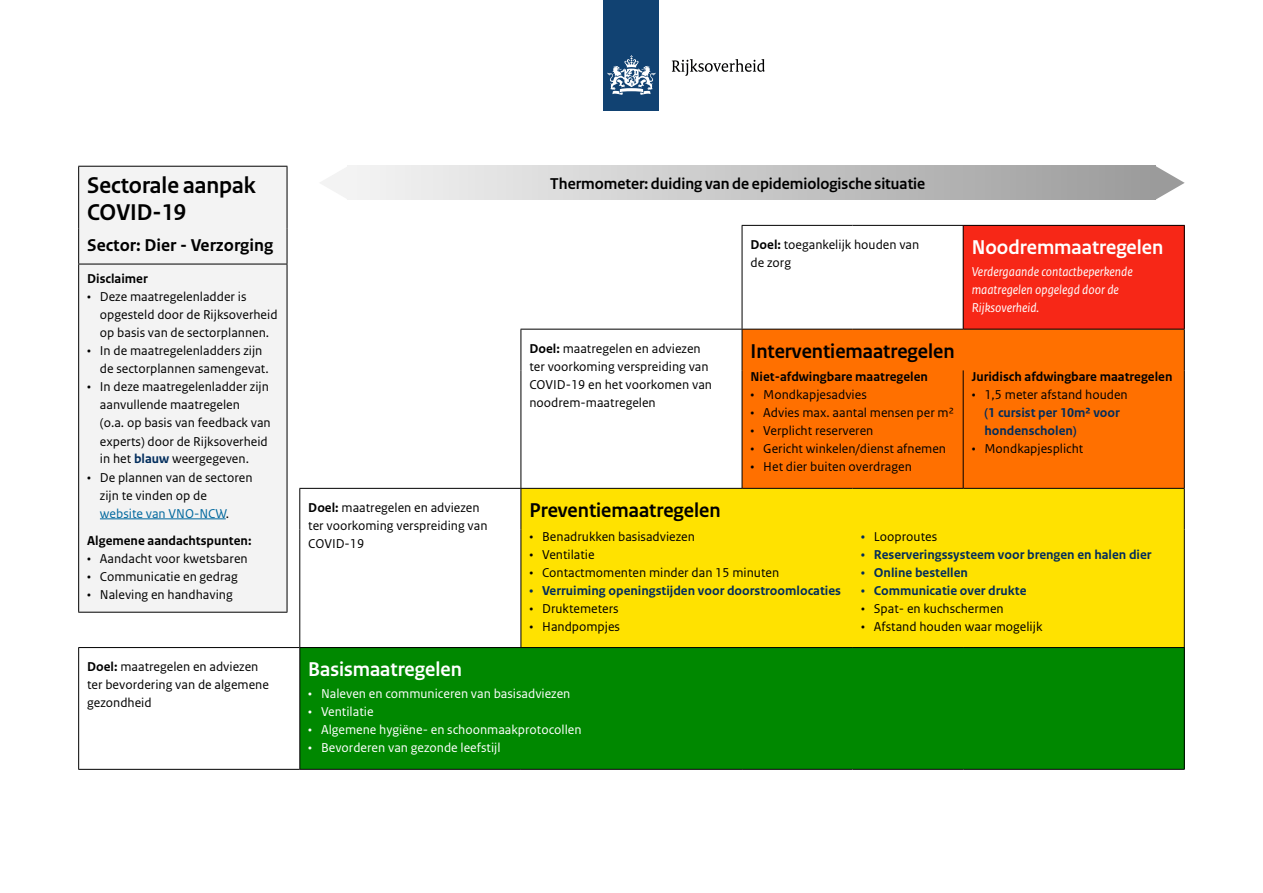
<style>
.page{position:relative;width:1263px;height:893px;background:#fff}
.page>*{position:absolute;margin:0;border:0;box-sizing:border-box;transform-origin:0 0}
.H1_Tabel_Titel{font:700 24px/27px "Rijksoverheid Sans Heading";color:#000}
.H3_Tabel_Kop{font:700 21px "Rijksoverheid Sans Heading";color:#000}
.H3_Tabel_Kop-2{font:700 21px "Rijksoverheid Sans Heading";color:#fff}
.H2_Tabel_Tussenkop{font:700 18px "Rijksoverheid Sans Text";color:#000}
.H2_Tabel_subtitel{font:700 16.5px "Rijksoverheid Sans Heading";color:#000}
.P_Tabel_Broodtekst{font:13.5px/18px "Rijksoverheid Sans Text";color:#000}
.t1{font:700 13.5px/18px "Rijksoverheid Sans Text";color:#002c5c}
.t2{font:13.5px "Rijksoverheid Sans Text";color:#fff}
.P_Tabel_Broodtekst-2{font:italic 13.5px/18px "Rijksoverheid Sans Text";color:#fff}
.H4_Tabel_Tussenkop{font:700 13.5px "Rijksoverheid Sans Text";color:#000}
.H3_Tussenkop{font:700 13.5px "Rijksoverheid Sans Text";color:#000}
.s1{font-weight:700;color:#002c5c}
.s2{color:#00689e}
.s3{font-weight:700}
.s4{font-weight:400;color:#000}
</style>
<div class="page">
<div style="left:347px;top:166px;width:808px;height:34px;background:linear-gradient(to right,#f4f4f4,#9b9b9b)"></div>
<svg style="left:1155px;top:166px;width:30px;height:34px"></svg>
<svg style="left:320px;top:166px;width:28px;height:34px"></svg>
<svg style="left:79px;top:225px;width:884px;height:544px"></svg>
<div style="left:963px;top:225px;width:221px;height:104px;background:#f72717"></div>
<div style="left:743px;top:330px;width:441px;height:158px;background:#ff7000"></div>
<div style="left:521px;top:489px;width:663px;height:158px;background:#ffe200"></div>
<div style="left:300px;top:648px;width:884px;height:121px;background:#080"></div>
<hr style="left:742px;top:226px;width:1px;height:103px;background:#000">
<hr style="left:963px;top:226px;width:1px;height:103px;background:#000">
<hr style="left:1184px;top:226px;width:1px;height:103px;background:#000">
<hr style="left:520px;top:329px;width:1px;height:41px;background:#000">
<hr style="left:742px;top:329px;width:111px;height:1px;background:#000">
<hr style="left:742px;top:329px;width:1px;height:41px;background:#000">
<hr style="left:853px;top:329px;width:110px;height:1px;background:#000">
<hr style="left:963px;top:329px;width:222px;height:1px;background:#000">
<hr style="left:1184px;top:329px;width:1px;height:41px;background:#000">
<hr style="left:520px;top:370px;width:1px;height:118px;background:#000">
<hr style="left:742px;top:370px;width:1px;height:118px;background:#000">
<hr style="left:1184px;top:370px;width:1px;height:118px;background:#000">
<hr style="left:299px;top:489px;width:1px;height:41px;background:#000">
<hr style="left:521px;top:488px;width:221px;height:1px;background:#000">
<hr style="left:520px;top:489px;width:1px;height:41px;background:#000">
<hr style="left:742px;top:488px;width:111px;height:1px;background:#000">
<hr style="left:853px;top:488px;width:110px;height:1px;background:#000">
<hr style="left:963px;top:488px;width:222px;height:1px;background:#000">
<hr style="left:1184px;top:489px;width:1px;height:41px;background:#000">
<hr style="left:299px;top:530px;width:1px;height:117px;background:#000">
<hr style="left:520px;top:530px;width:1px;height:117px;background:#000">
<hr style="left:1184px;top:530px;width:1px;height:117px;background:#000">
<hr style="left:78px;top:647px;width:222px;height:1px;background:#000">
<hr style="left:78px;top:648px;width:1px;height:121px;background:#000">
<hr style="left:300px;top:647px;width:221px;height:1px;background:#000">
<hr style="left:299px;top:648px;width:1px;height:121px;background:#000">
<hr style="left:521px;top:647px;width:221px;height:1px;background:#000">
<hr style="left:742px;top:647px;width:111px;height:1px;background:#000">
<hr style="left:853px;top:647px;width:110px;height:1px;background:#000">
<hr style="left:963px;top:647px;width:222px;height:1px;background:#000">
<hr style="left:1184px;top:648px;width:1px;height:121px;background:#000">
<hr style="left:78px;top:769px;width:222px;height:1px;background:#000">
<hr style="left:300px;top:769px;width:221px;height:1px;background:#000">
<hr style="left:521px;top:769px;width:221px;height:1px;background:#000">
<hr style="left:742px;top:769px;width:111px;height:1px;background:#000">
<hr style="left:853px;top:769px;width:110px;height:1px;background:#000">
<hr style="left:963px;top:769px;width:222px;height:1px;background:#000">
<hr style="left:299px;top:488px;width:222px;height:1px;background:#000">
<hr style="left:520px;top:329px;width:222px;height:1px;background:#000">
<hr style="left:742px;top:225px;width:111px;height:1px;background:#000">
<hr style="left:853px;top:225px;width:110px;height:1px;background:#000">
<hr style="left:963px;top:225px;width:222px;height:1px;background:#000">
<hr style="left:963px;top:370px;width:1px;height:118px;background:#000">
<div style="left:604px;top:0;width:55px;height:111px;background:#114272"></div>
<svg style="left:607px;top:55px;width:48px;height:40px"></svg>
<svg style="left:672px;top:59px;width:93px;height:17px"></svg>
<div style="left:79px;top:167px;width:208px;height:445px;background:#f3f3f3"></div>
<hr style="left:287px;top:526px;width:1px;height:86px;background:#000">
<hr style="left:78px;top:526px;width:1px;height:86px;background:#000">
<hr style="left:78px;top:612px;width:209px;height:1px;background:#000">
<hr style="left:78px;top:228px;width:1px;height:36px;background:#000">
<hr style="left:287px;top:228px;width:1px;height:36px;background:#000">
<hr style="left:78px;top:264px;width:1px;height:262px;background:#000">
<hr style="left:287px;top:264px;width:1px;height:262px;background:#000">
<hr style="left:78px;top:166px;width:209px;height:1px;background:#000">
<hr style="left:78px;top:167px;width:1px;height:61px;background:#000">
<hr style="left:287px;top:167px;width:1px;height:61px;background:#000">
<hr style="left:78px;top:264px;width:209px;height:1px;background:#000">
<hr style="left:100px;top:518px;width:126px;height:1px;background:#00689e">
<h1 class="H1_Tabel_Titel" style="left:87px;top:172px;width:170px">Sectorale aanpak<br>COVID-19</h1>
<h2 class="H2_Tabel_Tussenkop" style="left:87px;top:235px;width:188px">Sector: Dier - Verzorging</h2>
<h3 class="H3_Tussenkop" style="left:87px;top:271px;width:62px">Disclaimer</h3>
<p class="P_Tabel_Broodtekst" style="left:100px;top:288px;width:179px;text-indent:-13px">• Deze maatregelenladder is opgesteld door de Rijksoverheid op basis van de sectorplannen.</p>
<p class="P_Tabel_Broodtekst" style="left:100px;top:342px;width:170px;text-indent:-13px">• In de maatregelenladders zijn de sectorplannen samengevat.</p>
<p class="P_Tabel_Broodtekst" style="left:100px;top:378px;width:172px;text-indent:-13px">• In deze maatregelenladder zijn aanvullende maatregelen<br>(o.a. op basis van feedback van experts) door de Rijksoverheid in het <span class="s1">blauw</span> weergegeven.</p>
<p class="P_Tabel_Broodtekst" style="left:100px;top:468px;width:154px;text-indent:-13px">• De plannen van de sectoren zijn te vinden op de <span class="s2">website van VNO-NCW</span>.</p>
<h3 class="H3_Tussenkop" style="left:87px;top:533px;width:166px">Algemene aandachtspunten:</h3>
<p class="P_Tabel_Broodtekst" style="left:87px;top:550px;width:162px">• Aandacht voor kwetsbaren</p>
<p class="P_Tabel_Broodtekst" style="left:87px;top:568px;width:152px">• Communicatie en gedrag</p>
<p class="P_Tabel_Broodtekst" style="left:87px;top:586px;width:147px">• Naleving en handhaving</p>
<h2 class="H2_Tabel_subtitel" style="left:550px;top:174px;width:376px">Thermometer: duiding van de epidemiologische situatie</h2>
<p class="P_Tabel_Broodtekst" style="left:750px;top:236px;width:170px"><span class="s3">Doel:</span> toegankelijk houden van de zorg</p>
<h3 class="H3_Tabel_Kop-2" style="left:972px;top:235px;width:193px">Noodremmaatregelen</h3>
<p class="P_Tabel_Broodtekst-2" style="left:972px;top:263px;width:163px">Verdergaande contactbeperkende maatregelen opgelegd door de<br>Rijksoverheid.</p>
<p class="P_Tabel_Broodtekst" style="left:529px;top:340px;width:184px"><span class="s3">Doel:</span> maatregelen en adviezen ter voorkoming verspreiding van<br>COVID-19 en het voorkomen van noodrem-maatregelen</p>
<h3 class="H3_Tabel_Kop" style="left:750px;top:339px;width:206px">Interventiemaatregelen</h3>
<h4 class="H4_Tabel_Tussenkop" style="left:750px;top:369px;width:179px">Niet-afdwingbare maatregelen</h4>
<p class="P_Tabel_Broodtekst" style="left:750px;top:386px;width:118px">• Mondkapjesadvies</p>
<p class="P_Tabel_Broodtekst" style="left:750px;top:404px;width:205px">• Advies max. aantal mensen per m²</p>
<p class="P_Tabel_Broodtekst" style="left:750px;top:422px;width:124px">• Verplicht reserveren</p>
<p class="P_Tabel_Broodtekst" style="left:750px;top:440px;width:197px">• Gericht winkelen/dienst afnemen</p>
<p class="P_Tabel_Broodtekst" style="left:750px;top:458px;width:163px">• Het dier buiten overdragen</p>
<h4 class="H4_Tabel_Tussenkop" style="left:972px;top:369px;width:202px">Juridisch afdwingbare maatregelen</h4>
<p class="t1" style="left:984px;top:386px;width:145px;text-indent:-13px"><span class="s4">• 1,5 meter afstand houden </span>(1 cursist per 10m² voor hondenscholen)</p>
<p class="P_Tabel_Broodtekst" style="left:972px;top:440px;width:113px">• Mondkapjesplicht</p>
<p class="P_Tabel_Broodtekst" style="left:308px;top:499px;width:181px"><span class="s3">Doel:</span> maatregelen en adviezen ter voorkoming verspreiding van<br>COVID-19</p>
<h3 class="H3_Tabel_Kop" style="left:529px;top:498px;width:193px">Preventiemaatregelen</h3>
<p class="P_Tabel_Broodtekst" style="left:529px;top:527px;width:167px">• Benadrukken basisadviezen</p>
<p class="P_Tabel_Broodtekst" style="left:529px;top:545px;width:67px">• Ventilatie</p>
<p class="P_Tabel_Broodtekst" style="left:529px;top:563px;width:251px">• Contactmomenten minder dan 15 minuten</p>
<p class="t1" style="left:529px;top:581px;width:313px">• Verruiming openingstijden voor doorstroomlocaties</p>
<p class="P_Tabel_Broodtekst" style="left:529px;top:599px;width:91px">• Druktemeters</p>
<p class="P_Tabel_Broodtekst" style="left:529px;top:617px;width:92px">• Handpompjes</p>
<p class="P_Tabel_Broodtekst" style="left:861px;top:527px;width:78px"><span class="s1">•</span> Looproutes</p>
<p class="t1" style="left:861px;top:545px;width:292px">• Reserveringssysteem voor brengen en halen dier</p>
<p class="t1" style="left:861px;top:563px;width:108px">• Online bestellen</p>
<p class="t1" style="left:861px;top:581px;width:167px">• Communicatie over drukte</p>
<p class="P_Tabel_Broodtekst" style="left:861px;top:599px;width:144px">• Spat- en kuchschermen</p>
<p class="P_Tabel_Broodtekst" style="left:861px;top:617px;width:183px">• Afstand houden waar mogelijk</p>
<p class="P_Tabel_Broodtekst" style="left:87px;top:658px;width:183px"><span class="s3">Doel:</span> maatregelen en adviezen ter bevordering van de algemene gezondheid</p>
<h3 class="H3_Tabel_Kop-2" style="left:308px;top:657px;width:155px">Basismaatregelen</h3>
<p class="t2" style="left:308px;top:686px;width:264px">• Naleven en communiceren van basisadviezen</p>
<p class="t2" style="left:308px;top:704px;width:67px">• Ventilatie</p>
<p class="t2" style="left:308px;top:722px;width:275px">• Algemene hygiëne- en schoonmaakprotocollen</p>
<p class="t2" style="left:308px;top:740px;width:194px">• Bevorderen van gezonde leefstijl</p>
</div>
